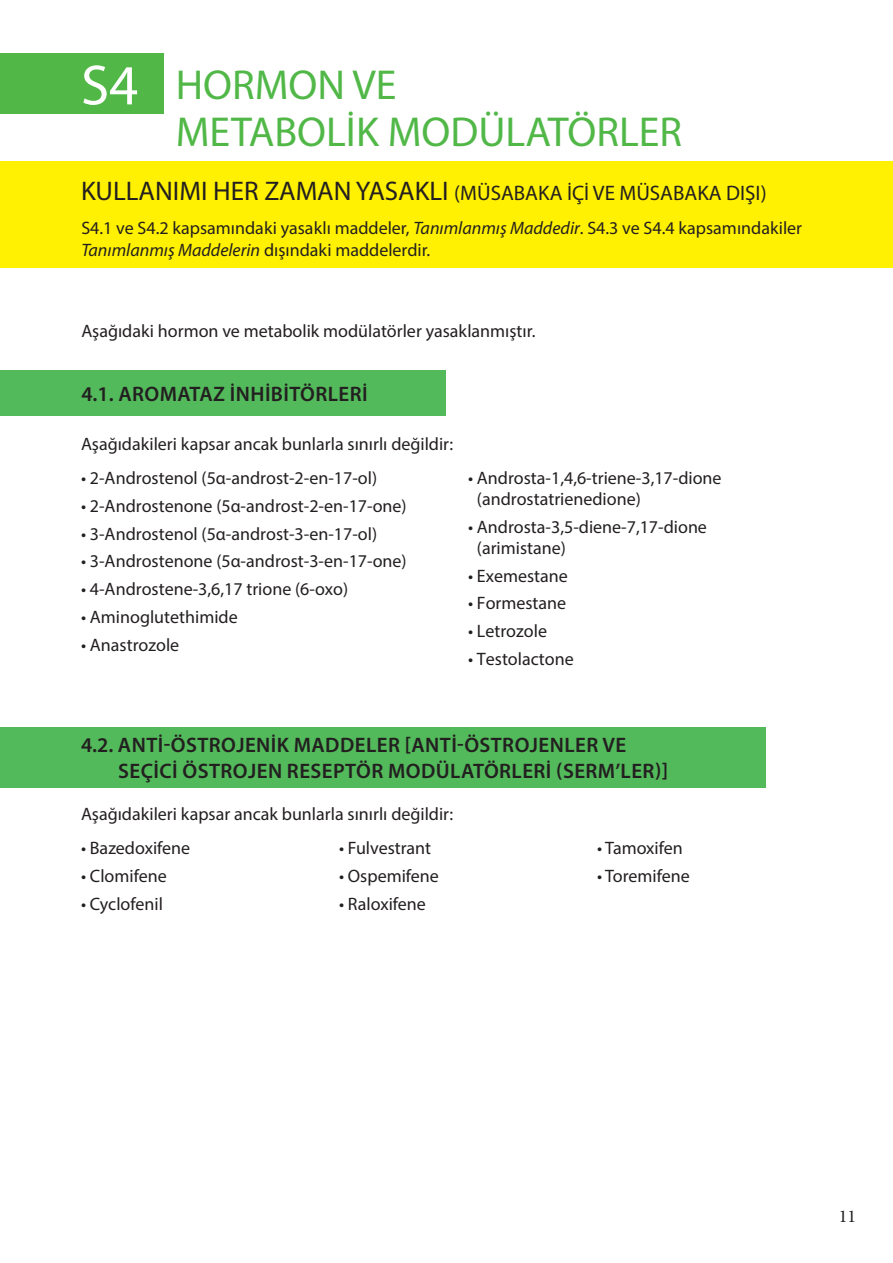
<style>
.page{position:relative;width:893px;height:1263px;background:#fff}
.page>*{position:absolute;margin:0;border:0;box-sizing:border-box;transform-origin:0 0}
.t1{font:57px "Myriad Pro";color:#fff}
.t2{font:42px/46.5px "Myriad Pro";color:#51b848}
.t3{font:600 21px/25.5px "Myriad Pro";letter-spacing:.02em;color:#231f20}
.t4{font:21px "Myriad Pro";color:#231f20}
.t5{font:18px/21px "Myriad Pro";color:#231f20}
.t6{font:18px "Minion Pro";color:#231f20}
.s1{font-size:27px}
.s2{font-style:italic}
</style>
<div class="page">
<div style="left:0;top:53px;width:164px;height:60px;background:#51b848"></div>
<div style="left:0;top:370px;width:446px;height:46px;background:#52ba5a"></div>
<div style="left:0;top:727px;width:766px;height:60px;background:#52ba5a"></div>
<div style="left:0;top:161px;width:893px;height:106px;background:#fff101"></div>
<p class="t1" style="left:81px;top:50px;width:59px">S4</p>
<p class="t2" style="left:176px;top:61px;width:508px">HORMON VE<br>METABOLİK MODÜLATÖRLER</p>
<p class="t4" style="left:81px;top:180px;width:687px"><span class="s1">KULLANIMI HER ZAMAN YASAKLI</span> (MÜSABAKA İÇİ VE MÜSABAKA DIŞI)</p>
<p class="t5" style="left:81px;top:217px;width:722px;line-height:21.6px">S4.1 ve S4.2 kapsamındaki yasaklı maddeler, <span class="s2">Tanımlanmış Maddedir</span>. S4.3 ve S4.4 kapsamındakiler<br><span class="s2">Tanımlanmış Maddelerin</span> dışındaki maddelerdir.</p>
<p class="t5" style="left:81px;top:320px;width:456px">Aşağıdaki hormon ve metabolik modülatörler yasaklanmıştır.</p>
<p class="t3" style="left:81px;top:381px;width:288px">4.1. AROMATAZ İNHİBİTÖRLERİ</p>
<p class="t5" style="left:81px;top:433px;width:374px">Aşağıdakileri kapsar ancak bunlarla sınırlı değildir:</p>
<p class="t5" style="left:81px;top:467px;width:298px">• 2-Androstenol (5α-androst-2-en-17-ol)</p>
<p class="t5" style="left:81px;top:495px;width:327px">• 2-Androstenone (5α-androst-2-en-17-one)</p>
<p class="t5" style="left:81px;top:523px;width:298px">• 3-Androstenol (5α-androst-3-en-17-ol)</p>
<p class="t5" style="left:81px;top:551px;width:327px">• 3-Androstenone (5α-androst-3-en-17-one)</p>
<p class="t5" style="left:81px;top:578px;width:269px">• 4-Androstene-3,6,17 trione (6-oxo)</p>
<p class="t5" style="left:81px;top:606px;width:158px">• Aminoglutethimide</p>
<p class="t5" style="left:81px;top:634px;width:100px">• Anastrozole</p>
<p class="t5" style="left:477px;top:467px;width:246px;text-indent:-9px">• Androsta-1,4,6-triene-3,17-dione (androstatrienedione)</p>
<p class="t5" style="left:477px;top:516px;width:232px;text-indent:-9px">• Androsta-3,5-diene-7,17-dione (arimistane)</p>
<p class="t5" style="left:468px;top:565px;width:101px">• Exemestane</p>
<p class="t5" style="left:468px;top:593px;width:100px">• Formestane</p>
<p class="t5" style="left:468px;top:620px;width:80px">• Letrozole</p>
<p class="t5" style="left:468px;top:648px;width:107px">• Testolactone</p>
<p class="t3" style="left:118px;top:732px;width:551px;text-indent:-37px">4.2. ANTİ-ÖSTROJENİK MADDELER [ANTİ-ÖSTROJENLER VE<br>SEÇİCİ ÖSTROJEN RESEPTÖR MODÜLATÖRLERİ (SERM’LER)]</p>
<p class="t5" style="left:81px;top:803px;width:374px">Aşağıdakileri kapsar ancak bunlarla sınırlı değildir:</p>
<p class="t5" style="left:81px;top:837px;width:111px">• Bazedoxifene</p>
<p class="t5" style="left:81px;top:865px;width:87px">• Clomifene</p>
<p class="t5" style="left:81px;top:893px;width:83px">• Cyclofenil</p>
<p class="t5" style="left:339px;top:837px;width:94px">• Fulvestrant</p>
<p class="t5" style="left:339px;top:865px;width:101px">• Ospemifene</p>
<p class="t5" style="left:339px;top:893px;width:88px">• Raloxifene</p>
<p class="t5" style="left:597px;top:837px;width:87px">• Tamoxifen</p>
<p class="t5" style="left:597px;top:865px;width:94px">• Toremifene</p>
<p class="t6" style="left:839px;top:1204px;width:19px">11</p>
</div>
